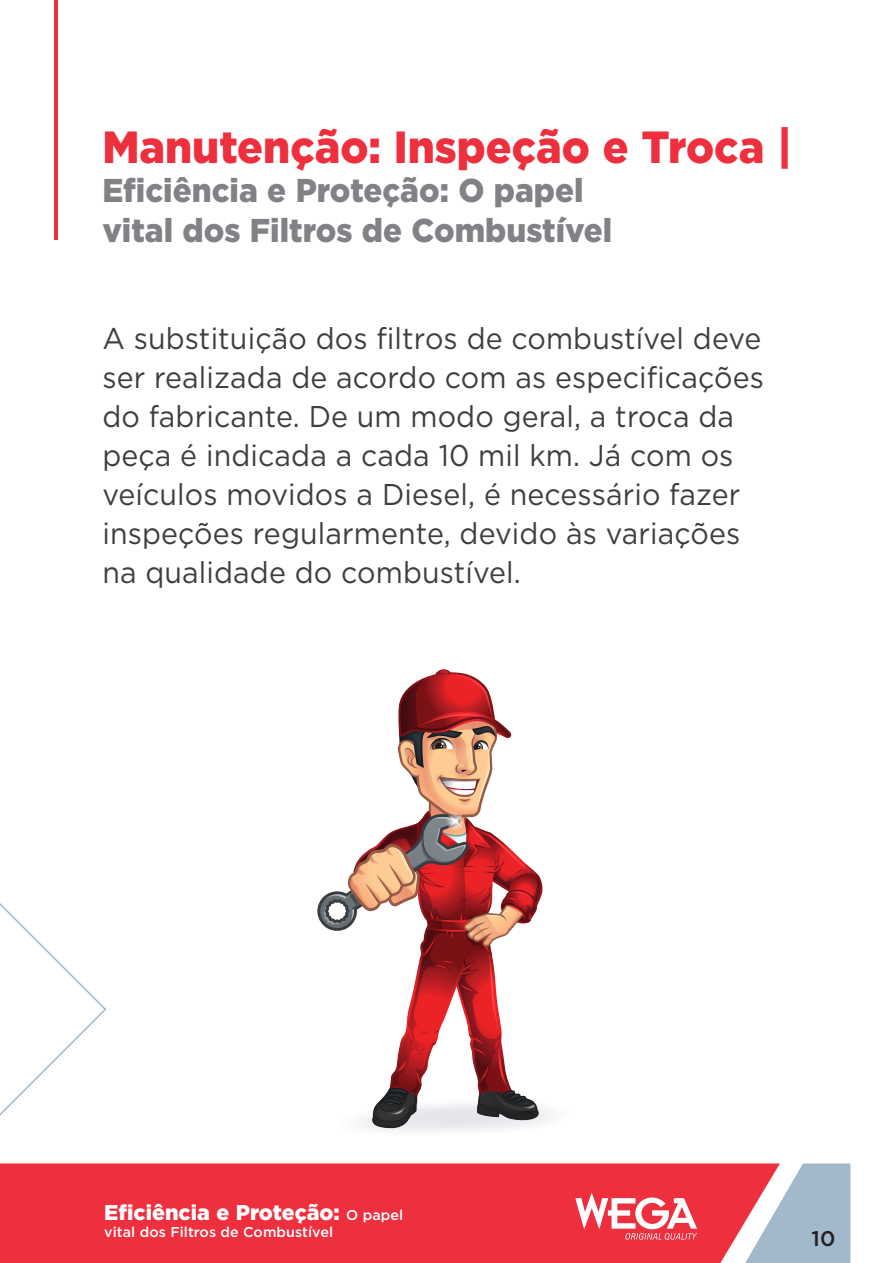
<style>
.page{position:relative;width:893px;height:1263px;background:#fff}
.page>*{position:absolute;margin:0;border:0;box-sizing:border-box;transform-origin:0 0}
.t1{font:900 45px "Gotham";color:#ee2f3e;scale:.95 1}
.t2{font:900 33px/39.6px "Gotham";color:#808285;scale:.95 1}
.t3{font:30px/39px "Gotham";letter-spacing:.005em;color:#3e3e3f;scale:.95 1}
.t4{font:900 21.3px "Gotham";color:#fff}
.t5{font:500 21.15px "Gotham";color:#231f20}
.t6{font:500 14.25px "Gotham";letter-spacing:.005em;color:#fff}
.s1{font-weight:500;font-size:14.25px}
</style>
<div class="page">
<svg style="left:0;top:903px;width:107px;height:213px"></svg>
<div style="left:0;top:1163px;width:745px;height:100px;background:#ee2f3e"></div>
<svg style="left:745px;top:1163px;width:105px;height:100px"></svg>
<hr style="left:54px;top:0;width:3px;height:239px;background:#ee2f3e">
<svg style="left:575px;top:1192px;width:122px;height:48px"></svg>
<svg style="left:317px;top:669px;width:239px;height:463px"></svg>
<h1 class="t1" style="left:102px;top:116px;width:728px">Manutenção: Inspeção e Troca |</h1>
<p class="t2" style="left:102px;top:170px;width:538px">Eficiência e Proteção: O papel vital dos Filtros de Combustível</p>
<p class="t3" style="left:102px;top:318px;width:698px">A substituição dos filtros de combustível deve ser realizada de acordo com as especificações do fabricante. De um modo geral, a troca da peça é indicada a cada 10 mil km. Já com os veículos movidos a Diesel, é necessário fazer inspeções regularmente, devido às variações na qualidade do combustível.</p>
<p class="t4" style="left:104px;top:1198px;width:300px">Eficiência e Proteção: <span class="s1">O papel</span></p>
<p class="t6" style="left:104px;top:1223px;width:230px">vital dos Filtros de Combustível</p>
<p class="t5" style="left:811px;top:1225px;width:25px">10</p>
</div>
